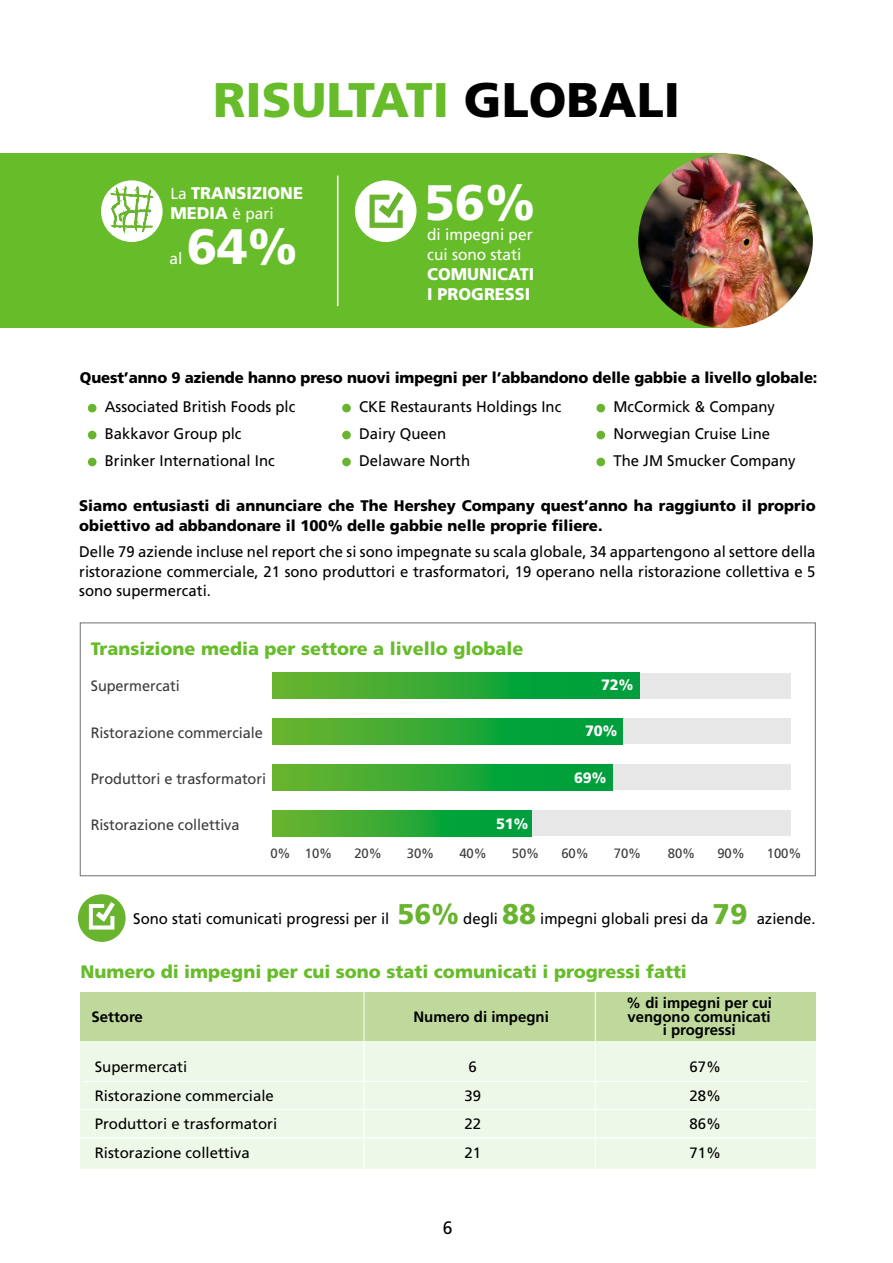
<style>
.page{position:relative;width:893px;height:1263px;background:#fff}
.page>*{position:absolute;margin:0;border:0;box-sizing:border-box;transform-origin:0 0}
.t1{font:900 49.8px "Frutiger LT Pro";color:#fff}
.t2{font:900 48.6px "Frutiger LT Pro";color:#66bc29}
.t3{font:900 18px "Frutiger LT Pro";color:#66bc29}
.t4{font:18px "Frutiger LT Pro";color:#000}
.t5{font:900 16.8px/20.2px "Frutiger LT Pro";color:#fff}
.t6{font:15.9px/20.2px "Frutiger LT Pro";color:#fff}
.t7{font:15.3px/27px "Frutiger LT Pro";color:#000}
.t8{font:900 15.3px/19.5px "Frutiger LT Pro";color:#000}
.t9{font:15px "Frutiger LT Pro";color:#000}
.t10{font:15px "Frutiger LT Pro";letter-spacing:-.005em;color:#3c3c3b}
.t11{font:700 15px/13.5px "Frutiger LT Pro";color:#000;text-align:center}
.t12{font:900 15px "Frutiger LT Pro";letter-spacing:-.005em;color:#fff}
.t13{font:13.5px "Frutiger LT Pro";letter-spacing:-.005em;color:#3c3c3b}
.s1{color:#000}
.s2{font-weight:400;font-size:15.9px}
.s3{font-weight:900;font-size:28.5px;color:#69b42e}
</style>
<div class="page">
<div style="left:80px;top:623px;width:736px;height:253px;border:1px solid #706f6f"></div>
<div style="left:88px;top:404px;width:9px;height:8px;background:#69b42e;border-radius:50%"></div>
<div style="left:88px;top:431px;width:9px;height:8px;background:#69b42e;border-radius:50%"></div>
<div style="left:88px;top:458px;width:9px;height:8px;background:#69b42e;border-radius:50%"></div>
<div style="left:342px;top:404px;width:9px;height:8px;background:#69b42e;border-radius:50%"></div>
<div style="left:342px;top:431px;width:9px;height:8px;background:#69b42e;border-radius:50%"></div>
<div style="left:342px;top:458px;width:9px;height:8px;background:#69b42e;border-radius:50%"></div>
<div style="left:596px;top:404px;width:9px;height:8px;background:#69b42e;border-radius:50%"></div>
<div style="left:596px;top:431px;width:9px;height:8px;background:#69b42e;border-radius:50%"></div>
<div style="left:596px;top:458px;width:9px;height:8px;background:#69b42e;border-radius:50%"></div>
<div style="left:273px;top:765px;width:518px;height:25px;background:#e8e7e7"></div>
<svg style="left:273px;top:765px;width:340px;height:25px;background:#2ba835"></svg>
<div style="left:273px;top:810px;width:518px;height:26px;background:#e8e7e7"></div>
<svg style="left:273px;top:810px;width:259px;height:26px;background:#2ba835"></svg>
<div style="left:273px;top:719px;width:518px;height:25px;background:#e8e7e7"></div>
<svg style="left:273px;top:719px;width:349px;height:25px;background:#2ba835"></svg>
<div style="left:273px;top:673px;width:518px;height:25px;background:#e8e7e7"></div>
<svg style="left:273px;top:673px;width:367px;height:25px;background:#2ba835"></svg>
<div style="left:0;top:154px;width:726px;height:174px;background:#66bc29"></div>
<img style="left:638px;top:154px;width:175px;height:174px;border-radius:87px">
<div style="left:80px;top:1003px;width:736px;height:165px;background:#eef8e8"></div>
<div style="left:80px;top:992px;width:736px;height:49px;background:#bed99b"></div>
<hr style="left:364px;top:980px;width:1px;height:188px;background:#fff">
<hr style="left:595px;top:980px;width:1px;height:195px;background:#fff">
<hr style="left:78px;top:1137px;width:738px;height:1px;background:#fff">
<hr style="left:77px;top:1109px;width:737px;height:1px;background:#fff">
<hr style="left:83px;top:1081px;width:724px;height:1px;background:#fff">
<div style="left:78px;top:894px;width:48px;height:48px;background:#69b42e;border-radius:50%"></div>
<svg style="left:89px;top:902px;width:26px;height:27px"></svg>
<div style="left:101px;top:180px;width:62px;height:62px;background:#fff;border-radius:50%"></div>
<svg style="left:101px;top:180px;width:52px;height:62px"></svg>
<div style="left:355px;top:180px;width:61px;height:62px;background:#fff;border-radius:50%"></div>
<hr style="left:337px;top:176px;width:1px;height:130px;background:#fff">
<svg style="left:370px;top:192px;width:33px;height:36px"></svg>
<h2 class="t2" style="left:213px;top:71px;width:468px">RISULTATI <span class="s1">GLOBALI</span></h2>
<p class="t5" style="left:171px;top:183px;width:134px"><span class="s2">La</span> TRANSIZIONE<br>MEDIA <span class="s2">è pari</span></p>
<h1 class="t1" style="left:187px;top:217px;width:112px">64%</h1>
<p class="t6" style="left:170px;top:248px;width:14px">al</p>
<h1 class="t1" style="left:424px;top:173px;width:112px">56%</h1>
<p class="t6" style="left:427px;top:224px;width:107px">di impegni per cui sono stati</p>
<p class="t5" style="left:427px;top:264px;width:109px">COMUNICATI<br>I PROGRESSI</p>
<p class="t8" style="left:80px;top:368px;width:739px">Quest’anno 9 aziende hanno preso nuovi impegni per l’abbandono delle gabbie a livello globale:</p>
<p class="t7" style="left:105px;top:394px;width:192px">Associated British Foods plc<br>Bakkavor Group plc<br>Brinker International Inc</p>
<p class="t7" style="left:359px;top:394px;width:204px">CKE Restaurants Holdings Inc<br>Dairy Queen<br>Delaware North</p>
<p class="t7" style="left:613px;top:394px;width:184px">McCormick &amp; Company<br>Norwegian Cruise Line<br>The JM Smucker Company</p>
<p class="t8" style="left:79px;top:496px;width:738px">Siamo entusiasti di annunciare che The Hershey Company quest’anno ha raggiunto il proprio obiettivo ad abbandonare il 100% delle gabbie nelle proprie filiere.</p>
<p class="t7" style="left:79px;top:542px;width:738px;line-height:19.5px;text-align:justify">Delle 79 aziende incluse nel report che si sono impegnate su scala globale, 34 appartengono al settore della ristorazione commerciale, 21 sono produttori e trasformatori, 19 operano nella ristorazione collettiva e 5 sono supermercati.</p>
<p class="t3" style="left:91px;top:638px;width:434px">Transizione media per settore a livello globale</p>
<p class="t10" style="left:91px;top:677px;width:90px">Supermercati</p>
<p class="t10" style="left:91px;top:724px;width:174px">Ristorazione commerciale</p>
<p class="t10" style="left:91px;top:770px;width:177px">Produttori e trasformatori</p>
<p class="t10" style="left:91px;top:816px;width:150px">Ristorazione collettiva</p>
<p class="t12" style="left:496px;top:814px;width:34px">51%</p>
<p class="t12" style="left:601px;top:676px;width:34px">72%</p>
<p class="t12" style="left:585px;top:721px;width:34px">70%</p>
<p class="t12" style="left:574px;top:768px;width:34px">69%</p>
<p class="t13" style="left:270px;top:845px;width:64px">0% 10%</p>
<p class="t13" style="left:354px;top:845px;width:29px">20%</p>
<p class="t13" style="left:407px;top:845px;width:29px">30%</p>
<p class="t13" style="left:459px;top:845px;width:29px">40%</p>
<p class="t13" style="left:512px;top:845px;width:29px">50%</p>
<p class="t13" style="left:561px;top:845px;width:29px">60%</p>
<p class="t13" style="left:614px;top:845px;width:29px">70%</p>
<p class="t13" style="left:668px;top:845px;width:29px">80%</p>
<p class="t13" style="left:717px;top:845px;width:29px">90%</p>
<p class="t13" style="left:767px;top:845px;width:36px">100%</p>
<p class="t7" style="left:133px;top:905px;width:684px">Sono stati comunicati progressi per il <span class="s3">56%</span> degli <span class="s3">88</span> impegni globali presi da <span class="s3">79</span> aziende.</p>
<p class="t3" style="left:81px;top:961px;width:608px">Numero di impegni per cui sono stati comunicati i progressi fatti</p>
<p class="t11" style="left:91px;top:1010px;width:53px">Settore</p>
<p class="t11" style="left:413px;top:1010px;width:137px">Numero di impegni</p>
<p class="t11" style="left:626px;top:996px;width:147px">% di impegni per cui vengono comunicati i progressi</p>
<p class="t9" style="left:95px;top:1058px;width:94px">Supermercati</p>
<p class="t9" style="left:468px;top:1058px;width:10px">6</p>
<p class="t9" style="left:689px;top:1058px;width:33px">67%</p>
<p class="t9" style="left:95px;top:1086px;width:181px">Ristorazione commerciale</p>
<p class="t9" style="left:464px;top:1086px;width:18px">39</p>
<p class="t9" style="left:689px;top:1086px;width:33px">28%</p>
<p class="t9" style="left:95px;top:1115px;width:184px">Produttori e trasformatori</p>
<p class="t9" style="left:464px;top:1115px;width:18px">22</p>
<p class="t9" style="left:689px;top:1115px;width:33px">86%</p>
<p class="t9" style="left:95px;top:1143px;width:157px">Ristorazione collettiva</p>
<p class="t9" style="left:464px;top:1143px;width:18px">21</p>
<p class="t9" style="left:689px;top:1143px;width:33px">71%</p>
<p class="t4" style="left:443px;top:1217px;width:11px">6</p>
</div>
